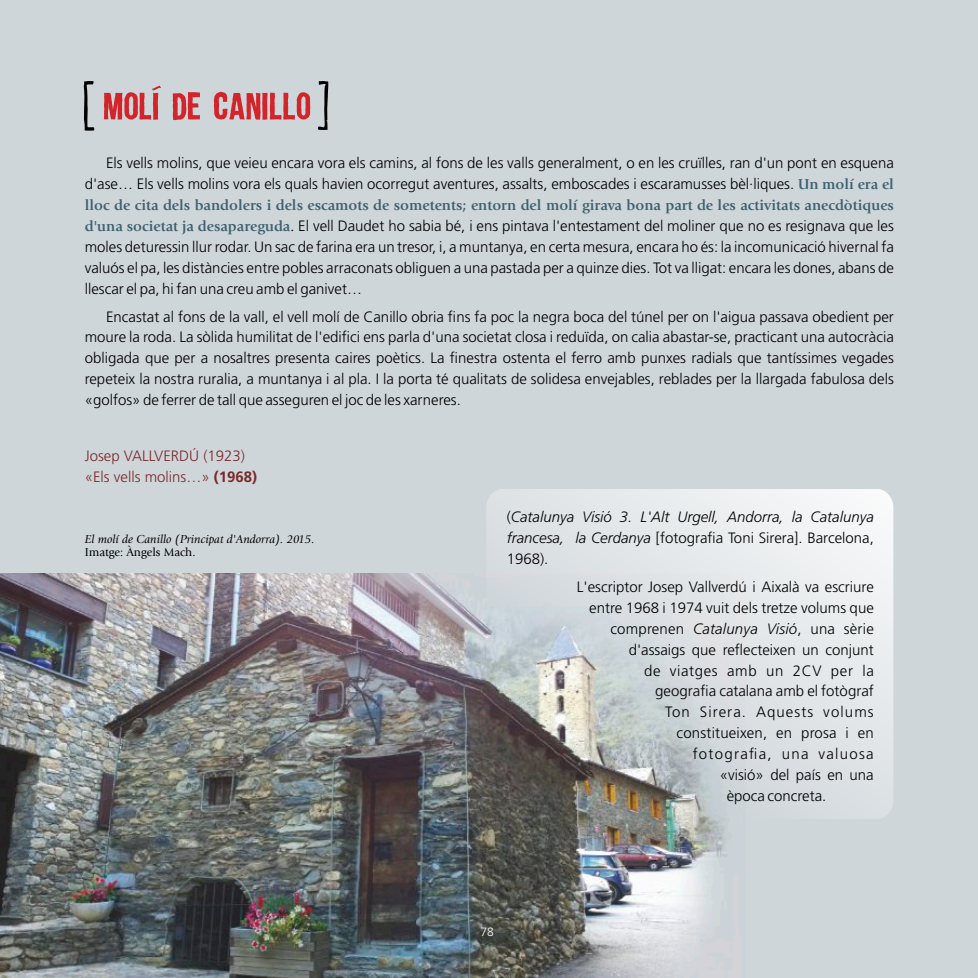
<style>
.page{position:relative;width:978px;height:978px;background:#cfd6da}
.page>*{position:absolute;margin:0;border:0;box-sizing:border-box;transform-origin:0 0}
.t1{font:300 15px/20.9px "Frutiger";color:#000;text-align:justify}
.t2{font:italic 300 15px/21px "Frutiger";color:#000;text-align:justify}
.t3{font:700 15px "Giovanni";color:#3d6170}
.t4{font:300 15px/21.3px "Frutiger";color:#7a292a}
.t5{font:300 15px "Frutiger";letter-spacing:.075em;color:#000}
.t6{font:300 15px "Frutiger";letter-spacing:.04em;color:#000}
.t7{font:300 15px "Frutiger";letter-spacing:.085em;color:#000}
.t8{font:italic 12px "Giovanni";color:#000}
.t9{font:12px "Giovanni";color:#000}
.t10{font:300 12px "Frutiger";color:#fefefe}
.s1{font-family:"Giovanni";font-weight:700;color:#3d6170}
.s2{font-family:"Giovanni";font-weight:400}
.s3{font-weight:700}
.s4{font-style:normal}
.s5{font-style:italic}
</style>
<div class="page">
<img style="left:0;top:573px;width:727px;height:405px">
<svg style="left:84px;top:81px;width:10px;height:50px"></svg>
<svg style="left:318px;top:81px;width:11px;height:49px"></svg>
<svg style="left:486px;top:489px;width:407px;height:330px"></svg>
<svg style="left:104px;top:86px;width:206px;height:34px"></svg>
<p class="t1" style="left:85px;top:154px;width:811px;text-align:right">Els vells molins, que veieu encara vora els camins, al fons de les valls generalment, o en les cruïlles, ran d'un pont en esquena d'ase… Els vells molins vora els quals havien ocorregut aventures, assalts, emboscades i escaramusses bèl·liques. <span class="s1">Un molí era el</span></p>
<p class="t3" style="left:85px;top:199px;width:811px">lloc de cita dels bandolers i dels escamots de sometents; entorn del molí girava bona part de les activitats anecdòtiques</p>
<p class="t1" style="left:85px;top:217px;width:811px"><span class="s1">d'una societat ja desapareguda</span><span class="s2">.</span> El vell Daudet ho sabia bé, i ens pintava l'entestament del moliner que no es resignava que les moles deturessin llur rodar. Un sac de farina era un tresor, i, a muntanya, en certa mesura, encara ho és: la incomunicació hivernal fa valuós el pa, les distàncies entre pobles arraconats obliguen a una pastada per a quinze dies. Tot va lligat: encara les dones, abans de llescar el pa, hi fan una creu amb el ganivet…</p>
<p class="t1" style="left:85px;top:307px;width:811px;text-indent:21px">Encastat al fons de la vall, el vell molí de Canillo obria fins fa poc la negra boca del túnel per on l'aigua passava obedient per moure la roda. La sòlida humilitat de l'edifici ens parla d'una societat closa i reduïda, on calia abastar-se, practicant una autocràcia obligada que per a nosaltres presenta caires poètics. La finestra ostenta el ferro amb punxes radials que tantíssimes vegades repeteix la nostra ruralia, a muntanya i al pla. I la porta té qualitats de solidesa envejables, reblades per la llargada fabulosa dels «golfos» de ferrer de tall que asseguren el joc de les xarneres.</p>
<p class="t4" style="left:85px;top:447px;width:174px">Josep VALLVERDÚ (1923) «Els vells molins…» <span class="s3">(1968)</span></p>
<p class="t8" style="left:85px;top:534px;width:232px">El molí de Canillo (Principat d'Andorra). 2015.</p>
<p class="t9" style="left:85px;top:547px;width:112px">Imatge: Àngels Mach.</p>
<p class="t2" style="left:507px;top:508px;width:369px"><span class="s4">(</span>Catalunya Visió 3. L'Alt Urgell, Andorra, la Catalunya francesa, la Cerdanya <span class="s4">[fotografia Toni Sirera]. Barcelona, 1968).</span></p>
<p class="t1" style="left:577px;top:578px;width:298px">L'escriptor Josep Vallverdú i Aixalà va escriure</p>
<p class="t1" style="left:589px;top:599px;width:286px">entre 1968 i 1974 vuit dels tretze volums que</p>
<p class="t1" style="left:610px;top:620px;width:265px">comprenen <span class="s5">Catalunya Visió</span>, una sèrie</p>
<p class="t1" style="left:629px;top:640px;width:247px">d'assaigs que reflecteixen un conjunt</p>
<p class="t6" style="left:644px;top:664px;width:231px">de viatges amb un 2CV per la</p>
<p class="t1" style="left:655px;top:682px;width:220px">geografia catalana amb el fotògraf</p>
<p class="t5" style="left:665px;top:706px;width:210px">Ton Sirera. Aquests volums</p>
<p class="t1" style="left:677px;top:724px;width:199px">constitueixen, en prosa i en</p>
<p class="t7" style="left:693px;top:748px;width:183px">fotografia, una valuosa</p>
<p class="t1" style="left:720px;top:766px;width:155px">«visió» del país en una</p>
<p class="t1" style="left:727px;top:787px;width:101px">època concreta.</p>
<p class="t10" style="left:480px;top:927px;width:15px">78</p>
</div>
